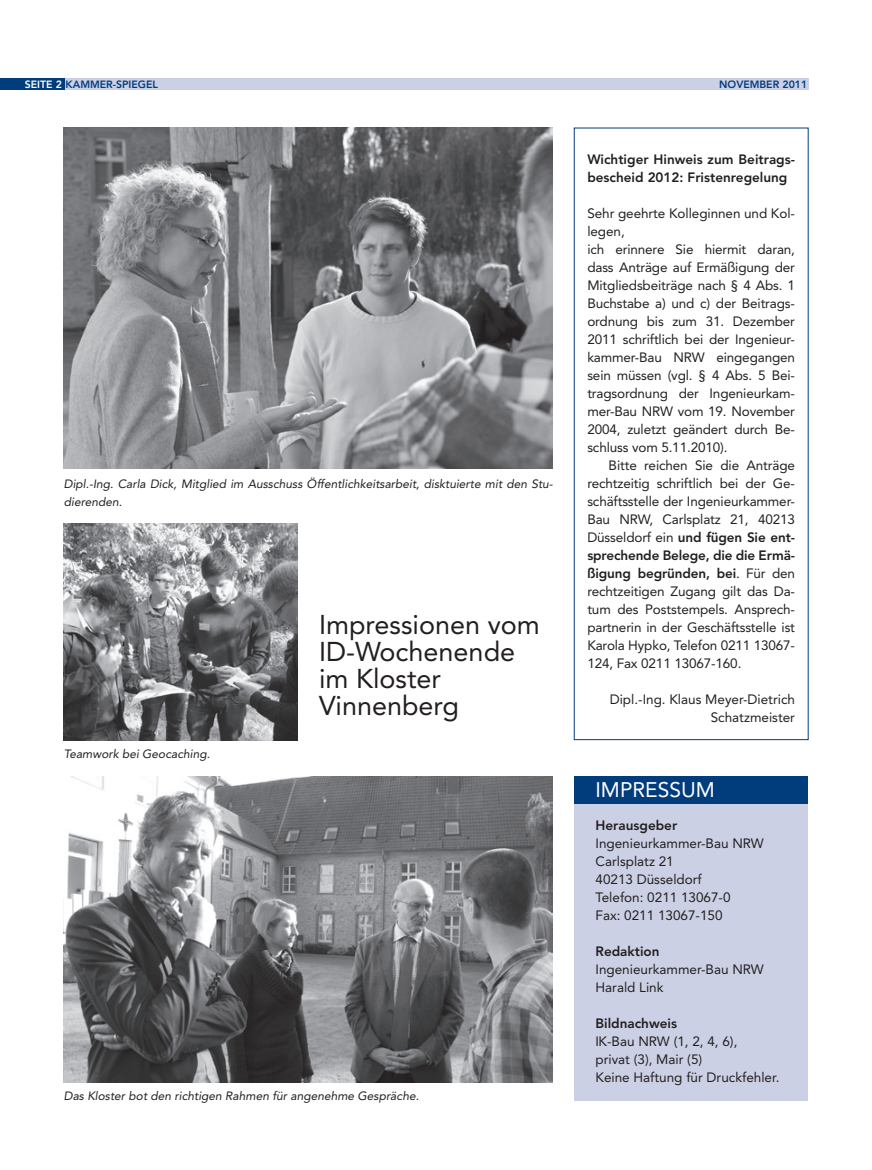
<style>
.page{position:relative;width:872px;height:1170px;background:#fff}
.page>*{position:absolute;margin:0;border:0;box-sizing:border-box;transform-origin:0 0}
.t1{font:27px/27px "Avenir LT Std";color:#231f20}
.t2{font:21px "Avenir LT Std";color:#fff}
.t3{font:13.5px/18px "Avenir LT Std";letter-spacing:-.01em;color:#231f20}
.t4{font:800 13.5px/18px "Avenir LT Std";color:#231f20}
.t5{font:italic 12px/18px "Avenir LT Std";color:#231f20}
.t6{font:800 10.5px "Avenir LT Std";color:#013d7d}
.s1{color:#fff}
.s2{font-weight:800}
</style>
<div class="page">
<div style="left:574px;top:800px;width:234px;height:300px;background:#cbd0e4"></div>
<div style="left:574px;top:776px;width:234px;height:28px;background:#013d7d"></div>
<div style="left:63px;top:79px;width:745px;height:11px;background:#cbd0e4"></div>
<div style="left:0;top:79px;width:64px;height:11px;background:#013d7d"></div>
<img style="left:64px;top:128px;width:489px;height:340px">
<img style="left:64px;top:776px;width:489px;height:306px">
<img style="left:64px;top:524px;width:234px;height:216px">
<p class="t6" style="left:25px;top:78px;width:135px"><span class="s1">Seite 2</span> KAMMER-SPIEGEL</p>
<p class="t6" style="left:719px;top:78px;width:33px">November</p>
<p class="t6" style="left:782px;top:78px;width:26px">2011</p>
<p class="t5" style="left:64px;top:475px;width:490px">Dipl.-Ing. Carla Dick, Mitglied im Ausschuss Öffentlichkeitsarbeit, disktuierte mit den Stu&shy;dierenden.</p>
<p class="t5" style="left:64px;top:745px;width:148px">Teamwork bei Geocaching.</p>
<h1 class="t1" style="left:319px;top:611px;width:222px">I mpressionen vom<br>I D-Wochenende im Kloster<br>Vinnenberg</h1>
<p class="t5" style="left:64px;top:1087px;width:357px">Das Kloster bot den richtigen Rahmen für angenehme Gespräche.</p>
<p class="t4" style="left:587px;top:150px;width:209px">Wichtiger Hinweis zum Beitrags&shy;bescheid 2012: Fristenregelung</p>
<p class="t3" style="left:587px;top:204px;width:209px">Sehr geehrte Kolleginnen und Kol&shy;legen,<br>ich erinnere Sie hiermit daran, dass Anträge auf Ermäßigung der<br>Mitgliedsbeiträge nach § 4 Abs. 1<br>Buchstabe a) und c) der Beitrags&shy;ordnung bis zum 31. Dezember<br>2011 schriftlich bei der I ngenieur&shy;kammer-Bau NRW eingegangen sein müssen (vgl. § 4 Abs. 5 Bei&shy;tragsordnung der I ngenieurkam&shy;mer-Bau NRW vom 19. November<br>2004, zuletzt geändert durch Be&shy;schluss vom 5.11.2010).</p>
<p class="t3" style="left:587px;top:456px;width:209px;text-align:justify;text-indent:21px">Bitte reichen Sie die Anträge rechtzeitig schriftlich bei der Ge&shy;schäftsstelle der I ngenieurkammer-Bau NRW, Carlsplatz 21, 40213<br>Düsseldorf ein <span class="s2">und fügen Sie ent&shy;sprechende Belege, die die Ermä&shy;ßigung begründen, bei</span>. Für den rechtzeitigen Zugang gilt das Da&shy;tum des Poststempels. Ansprech&shy;partnerin in der Geschäftsstelle ist Karola Hypko, Telefon 0211 13067- 124, Fax 0211 13067-160.</p>
<p class="t3" style="left:609px;top:690px;width:187px;text-align:right">Dipl.-I ng. Klaus Meyer-Dietrich<br>Schatzmeister</p>
<h2 class="t2" style="left:595px;top:777px;width:13px">Impr</h2>
<h2 class="t2" style="left:645px;top:777px;width:67px">essum</h2>
<p class="t4" style="left:595px;top:816px;width:83px">Herausgeber</p>
<p class="t3" style="left:595px;top:834px;width:170px">I ngenieurkammer-Bau NRW<br>Carlsplatz 21<br>40213 Düsseldorf<br>Telefon: 0211 13067-0<br>Fax: 0211 13067-150</p>
<p class="t4" style="left:595px;top:942px;width:66px">Redaktion</p>
<p class="t3" style="left:595px;top:960px;width:170px">I ngenieurkammer-Bau NRW<br>Harald Link</p>
<p class="t4" style="left:595px;top:1014px;width:83px">Bildnachweis</p>
<p class="t3" style="left:595px;top:1032px;width:185px">IK-Bau NRW (1, 2, 4, 6),<br>privat (3), Mair (5)<br>Keine Haftung für Druckfehler.</p>
</div>
